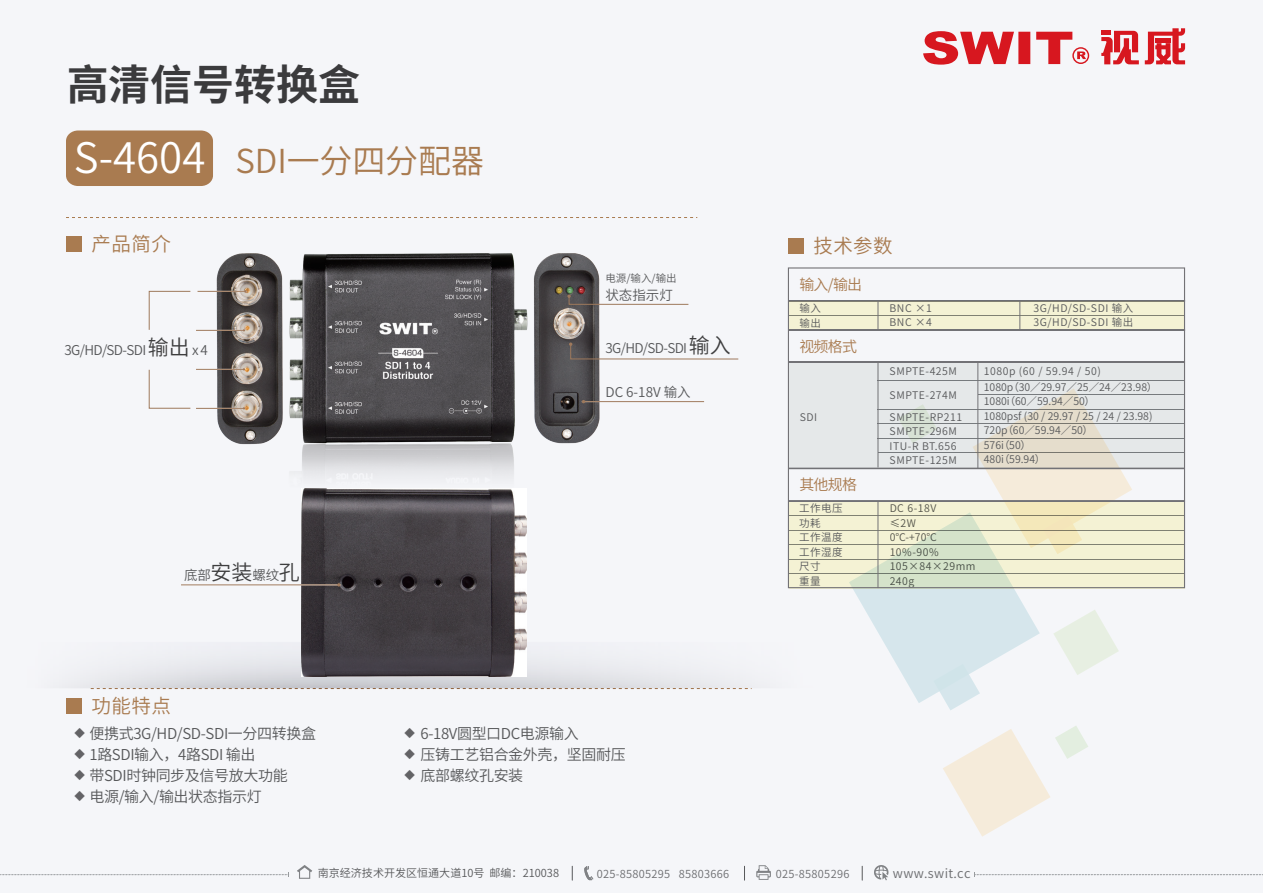
<style>
.page{position:relative;width:1263px;height:893px;background:#f5f6f9}
.page>*{position:absolute;margin:0;border:0;box-sizing:border-box;transform-origin:0 0}
.t1{font:700 42px "Source Han Sans CN";color:#3e3e3f}
.t2{font:33px "Source Han Sans CN";letter-spacing:-.005em;color:#a97b50}
.t3{font:19.5px "Source Han Sans CN";letter-spacing:.025em;color:#a97b50}
.t4{font:15px/21px "Source Han Sans CN";letter-spacing:-.025em;color:#57585a}
.t5{font:15px "Source Han Sans CN";letter-spacing:-.05em;color:#a97b50}
.t6{font:13.5px "Source Han Sans CN";letter-spacing:-.035em;color:#57585a}
.t7{font:12.75px "Source Han Sans CN";letter-spacing:.025em;color:#6c6d70}
.t8{font:11.1px "Source Han Sans CN";letter-spacing:.025em;color:#6c6d70}
.t9{font:11.1px "Source Han Sans CN";color:#57585a}
.t10{font:10.5px/14.5px "Source Han Sans CN";letter-spacing:.05em;color:#57585a}
.t11{font:10.5px/14.5px "Source Han Sans CN";color:#57585a}
.t12{font:10.5px/21px "Source Han Sans CN";color:#636366;text-align:justify}
.s1{font-size:42px;color:#fff}
.s2{font-size:21px;color:#3e3e3f}
</style>
<div class="page">
<svg style="left:943px;top:726px;width:145px;height:111px"></svg>
<svg style="left:849px;top:467px;width:283px;height:243px"></svg>
<div style="left:66px;top:130px;width:147px;height:56px;background:#a97b50"></div>
<div style="left:66px;top:698px;width:15px;height:16px;background:#a97b50"></div>
<svg style="left:923px;top:31px;width:166px;height:34px"></svg>
<svg style="left:1101px;top:31px;width:38px;height:33px"></svg>
<svg style="left:1145px;top:28px;width:40px;height:36px"></svg>
<img style="left:180px;top:253px;width:456px;height:224px">
<hr style="left:583px;top:401px;width:121px;height:1px;background:#9e795c">
<hr style="left:197px;top:291px;width:48px;height:1px;background:#9e795c">
<hr style="left:196px;top:330px;width:48px;height:1px;background:#9e795c">
<hr style="left:196px;top:369px;width:48px;height:1px;background:#9e795c">
<hr style="left:196px;top:408px;width:48px;height:1px;background:#9e795c">
<svg style="left:148px;top:291px;width:43px;height:40px"></svg>
<svg style="left:148px;top:369px;width:43px;height:40px"></svg>
<div style="left:789px;top:301px;width:396px;height:29px;background:#f4f2d4"></div>
<hr style="left:788px;top:315px;width:396px;height:1px;background:#86888a">
<div style="left:788px;top:300px;width:397px;height:2px;border:1px solid #727276"></div>
<div style="left:788px;top:329px;width:397px;height:2px;border:1px solid #727276"></div>
<svg style="left:878px;top:301px;width:1px;height:29px"></svg>
<svg style="left:1019px;top:301px;width:1px;height:29px"></svg>
<svg style="left:790px;top:363px;width:393px;height:104px;fill:#e5e8e9"></svg>
<hr style="left:878px;top:380px;width:306px;height:1px;background:#86888a">
<hr style="left:978px;top:394px;width:206px;height:1px;background:#86888a">
<hr style="left:878px;top:409px;width:306px;height:1px;background:#86888a">
<hr style="left:878px;top:424px;width:306px;height:1px;background:#86888a">
<hr style="left:878px;top:438px;width:306px;height:1px;background:#86888a">
<hr style="left:878px;top:453px;width:306px;height:1px;background:#86888a">
<div style="left:789px;top:361px;width:396px;height:2px;border:1px solid #727276"></div>
<hr style="left:878px;top:361px;width:1px;height:106px;background:#727276">
<hr style="left:977px;top:362px;width:1px;height:106px;background:#727276">
<div style="left:789px;top:468px;width:395px;height:1px;border:1px solid #727276"></div>
<svg style="left:789px;top:502px;width:396px;height:87px;background:#ededcf"></svg>
<hr style="left:789px;top:515px;width:395px;height:1px;background:#86888a">
<hr style="left:789px;top:530px;width:395px;height:1px;background:#86888a">
<hr style="left:789px;top:544px;width:395px;height:1px;background:#86888a">
<hr style="left:789px;top:559px;width:395px;height:1px;background:#86888a">
<hr style="left:789px;top:573px;width:395px;height:1px;background:#86888a">
<div style="left:789px;top:500px;width:396px;height:2px;border:1px solid #727276"></div>
<hr style="left:878px;top:502px;width:1px;height:86px;background:#727276">
<div style="left:788px;top:267px;width:397px;height:321px;border:1px solid #737276"></div>
<div style="left:788px;top:238px;width:15px;height:16px;background:#a97b50"></div>
<svg style="left:66px;top:217px;width:631px;height:1px"></svg>
<div style="left:66px;top:236px;width:15px;height:16px;background:#a97b50"></div>
<svg style="left:756px;top:865px;width:15px;height:15px"></svg>
<svg style="left:584px;top:866px;width:9px;height:14px"></svg>
<svg style="left:874px;top:865px;width:14px;height:15px"></svg>
<svg style="left:572px;top:866px;width:1px;height:14px"></svg>
<svg style="left:744px;top:866px;width:1px;height:14px"></svg>
<svg style="left:862px;top:866px;width:1px;height:14px"></svg>
<svg style="left:297px;top:865px;width:15px;height:14px"></svg>
<svg style="left:0;top:872px;width:289px;height:5px"></svg>
<svg style="left:974px;top:872px;width:289px;height:5px"></svg>
<svg style="left:91px;top:688px;width:661px;height:1px"></svg>
<svg style="left:71px;top:642px;width:669px;height:46px"></svg>
<svg style="left:569px;top:342px;width:170px;height:18px"></svg>
<svg style="left:567px;top:294px;width:122px;height:11px"></svg>
<img style="left:301px;top:488px;width:225px;height:189px">
<hr style="left:181px;top:584px;width:158px;height:1px;background:#9e795c">
<svg style="left:337px;top:583px;width:4px;height:4px"></svg>
<h1 class="t1" style="left:66px;top:61px;width:295px">高清信号转换盒</h1>
<h2 class="t2" style="left:74px;top:142px;width:412px"><span class="s1">S-4604</span> SDI一分四分配器</h2>
<h3 class="t3" style="left:91px;top:233px;width:81px">产品简介</h3>
<p class="t6" style="left:64px;top:342px;width:145px">3G/HD/SD-SDI <span class="s2">输出</span> x 4</p>
<p class="t6" style="left:184px;top:567px;width:117px">底部<span class="s2">安装</span>螺纹<span class="s2">孔</span></p>
<h3 class="t3" style="left:91px;top:695px;width:81px">功能特点</h3>
<p class="t10" style="left:605px;top:271px;width:73px">电源/输入/输出</p>
<p class="t6" style="left:605px;top:287px;width:69px">状态指示灯</p>
<p class="t6" style="left:605px;top:341px;width:127px">3G/HD/SD-SDI <span class="s2">输入</span></p>
<p class="t6" style="left:605px;top:385px;width:87px">DC 6-18V 输入</p>
<p class="t12" style="left:74px;top:723px;width:12px">◆ ◆ ◆ ◆</p>
<h3 class="t4" style="left:89px;top:723px;width:228px">便携式3G/HD/SD-SDI一分四转换盒<br>1路SDI输入，4路SDI 输出<br>带SDI时钟同步及信号放大功能<br>电源/输入/输出状态指示灯</h3>
<h3 class="t4" style="left:421px;top:723px;width:207px">6-18V圆型口DC电源输入<br>压铸工艺铝合金外壳，坚固耐压底部螺纹孔安装</h3>
<p class="t12" style="left:404px;top:723px;width:12px">◆ ◆ ◆</p>
<h3 class="t3" style="left:813px;top:235px;width:81px">技术参数</h3>
<h3 class="t5" style="left:799px;top:276px;width:64px">输入/输出</h3>
<p class="t10" style="left:800px;top:301px;width:23px;line-height:15px">输入输出</p>
<p class="t10" style="left:890px;top:301px;width:44px">BNC ×1<br>BNC ×4</p>
<p class="t10" style="left:1034px;top:301px;width:101px">3G/HD/SD-SDI 输入<br>3G/HD/SD-SDI 输出</p>
<h3 class="t5" style="left:799px;top:338px;width:59px">视频格式</h3>
<p class="t10" style="left:890px;top:365px;width:69px">SMPTE-425M</p>
<p class="t10" style="left:984px;top:365px;width:118px">1080p (60 / 59.94 / 50)</p>
<p class="t10" style="left:889px;top:388px;width:69px">SMPTE-274M</p>
<p class="t11" style="left:984px;top:380px;width:175px">1080p（30／29.97／25／24／23.98）<br>1080i（60／59.94／50）<br>1080psf (30 / 29.97 / 25 / 24 / 23.98)<br>720p（60／59.94／50）<br>576i（50）<br>480i（59.94）</p>
<p class="t10" style="left:800px;top:410px;width:19px">SDI</p>
<p class="t10" style="left:889px;top:410px;width:74px">SMPTE-RP211<br>SMPTE-296M<br>ITU-R BT.656<br>SMPTE-125M</p>
<h3 class="t5" style="left:799px;top:476px;width:59px">其他规格</h3>
<p class="t10" style="left:799px;top:501px;width:45px">工作电压功耗<br>工作温度工作湿度尺寸<br>重量</p>
<p class="t10" style="left:890px;top:501px;width:87px">DC 6-18V<br>≤2W<br>0°C-+70°C<br>10%-90%<br>105×84×29mm<br>240g</p>
<p class="t9" style="left:318px;top:867px;width:243px">南京经济技术开发区恒通大道10号 邮编：210038</p>
<p class="t8" style="left:597px;top:868px;width:134px">025-85805295 85803666</p>
<p class="t8" style="left:776px;top:868px;width:75px">025-85805296</p>
<p class="t7" style="left:893px;top:866px;width:79px">www.swit.cc</p>
</div>
